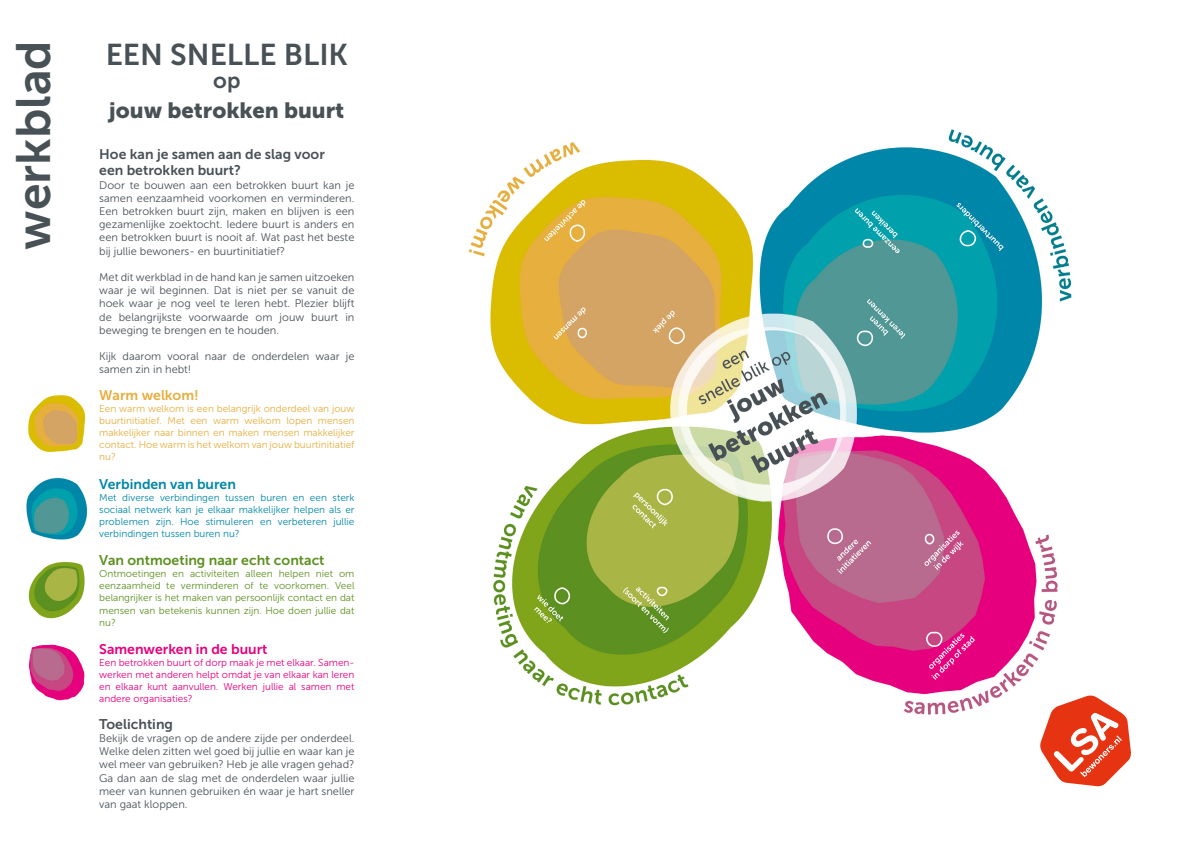
<style>
.page{position:relative;width:1191px;height:842px;background:#fff}
.page>*{position:absolute;margin:0;border:0;box-sizing:border-box;transform-origin:0 0}
.t1{font:48px "Museo Sans 700";color:#485156}
.t2{font:30px "Museo Sans 700";color:#485156}
.t3{font:22px "Museo Sans 900";color:#485156}
.t4{font:22px "Museo Sans 700";color:#485156}
.t5{font:14px/16.8px "Museo Sans 700";color:#485156}
.t6{font:14px "Museo Sans 700";color:#5d9021}
.t7{font:14px "Museo Sans 700";color:#e6007d}
.t8{font:14px "Museo Sans 700";color:#0087a8}
.t9{font:14px "Museo Sans 700";color:#e7ae3e}
.t10{font:11px/13.2px "Museo Sans 300";color:#485156;text-align:justify}
.t11{font:10px/12px "Museo Sans 300";color:#e7ae3e;text-align:justify}
.t12{font:10px/12px "Museo Sans 300";color:#5d9021;text-align:justify}
.t13{font:10px/12px "Museo Sans 300";color:#0087a8;text-align:justify}
.t14{font:10px/12px "Museo Sans 300";color:#e6007d;text-align:justify}
</style>
<div class="page">
<img style="left:468px;top:129px;width:604px;height:586px">
<img style="left:28px;top:395px;width:58px;height:57px">
<img style="left:28px;top:562px;width:57px;height:57px">
<img style="left:26px;top:477px;width:62px;height:63px">
<img style="left:28px;top:644px;width:57px;height:57px">
<svg style="left:1039px;top:695px;width:92px;height:91px"></svg>
<h1 class="t1" style="left:7px;top:250px;width:211px;rotate:-90deg">werkblad</h1>
<h2 class="t2" style="left:106px;top:38px;width:244px">EEN SNELLE BLIK</h2>
<h3 class="t4" style="left:213px;top:69px;width:29px">op</h3>
<h3 class="t3" style="left:109px;top:98px;width:236px">jouw betrokken buurt</h3>
<p class="t5" style="left:99px;top:145px;width:227px">Hoe kan je samen aan de slag voor een betrokken buurt?</p>
<p class="t10" style="left:99px;top:178px;width:257px">Door te bouwen aan een betrokken buurt kan je samen eenzaamheid voorkomen en verminderen.<br>Een betrokken buurt zijn, maken en blijven is een gezamenlijke zoektocht. Iedere buurt is anders en een betrokken buurt is nooit af. Wat past het beste bij jullie bewoners- en buurtinitiatief?</p>
<p class="t10" style="left:99px;top:271px;width:257px">Met dit werkblad in de hand kan je samen uitzoeken waar je wil beginnen. Dat is niet per se vanuit de hoek waar je nog veel te leren hebt. Plezier blijft de belangrijkste voorwaarde om jouw buurt in beweging te brengen en te houden.</p>
<p class="t10" style="left:99px;top:350px;width:257px">Kijk daarom vooral naar de onderdelen waar je samen zin in hebt!</p>
<p class="t9" style="left:99px;top:387px;width:101px">Warm welkom!</p>
<p class="t11" style="left:99px;top:402px;width:257px">Een warm welkom is een belangrijk onderdeel van jouw buurtinitiatief. Met een warm welkom lopen mensen makkelijker naar binnen en maken mensen makkelijker contact. Hoe warm is het welkom van jouw buurtinitiatief nu?</p>
<p class="t8" style="left:99px;top:476px;width:138px">Verbinden van buren</p>
<p class="t13" style="left:99px;top:491px;width:257px">Met diverse verbindingen tussen buren en een sterk sociaal netwerk kan je elkaar makkelijker helpen als er problemen zijn. Hoe stimuleren en verbeteren jullie verbindingen tussen buren nu?</p>
<p class="t6" style="left:99px;top:553px;width:227px">Van ontmoeting naar echt contact</p>
<p class="t12" style="left:99px;top:568px;width:257px">Ontmoetingen en activiteiten alleen helpen niet om eenzaamheid te verminderen of te voorkomen. Veel belangrijker is het maken van persoonlijk contact en dat mensen van betekenis kunnen zijn. Hoe doen jullie dat nu?</p>
<p class="t7" style="left:99px;top:642px;width:170px">Samenwerken in de buurt</p>
<p class="t14" style="left:99px;top:657px;width:257px">Een betrokken buurt of dorp maak je met elkaar. Samen&shy;werken met anderen helpt omdat je van elkaar kan leren en elkaar kunt aanvullen. Werken jullie al samen met andere organisaties?</p>
<p class="t5" style="left:99px;top:715px;width:75px">Toelichting</p>
<p class="t10" style="left:99px;top:732px;width:257px">Bekijk de vragen op de andere zijde per onderdeel.<br>Welke delen zitten wel goed bij jullie en waar kan je wel meer van gebruiken? Heb je alle vragen gehad?<br>Ga dan aan de slag met de onderdelen waar jullie meer van kunnen gebruiken én waar je hart sneller van gaat kloppen.</p>
</div>
